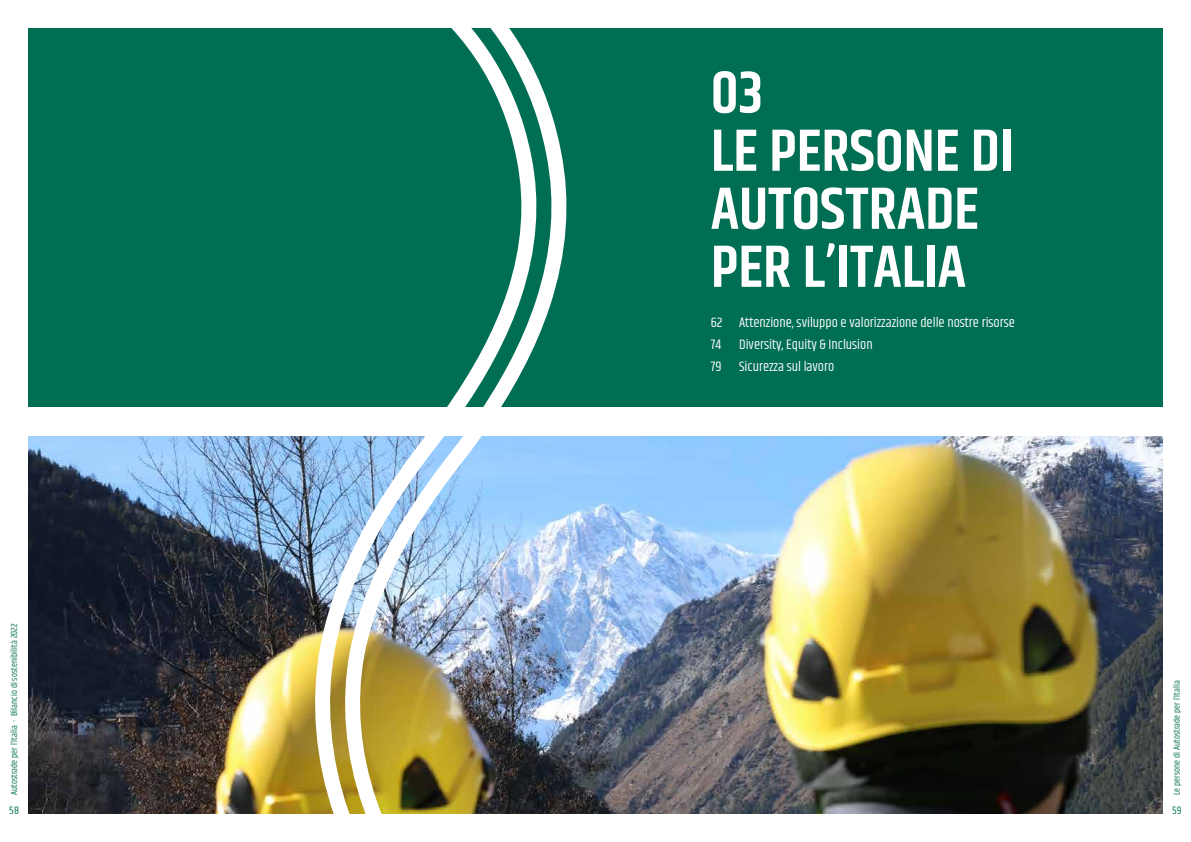
<style>
.page{position:relative;width:1191px;height:842px;background:#fff}
.page>*{position:absolute;margin:0;border:0;box-sizing:border-box;transform-origin:0 0}
.t1{font:600 60px/58px "Khand";color:#fff}
.t2{font:14px/21.7px "Khand";color:#fff}
.t3{font:11px "Khand";color:#006e53}
.t4{font:9px "Khand";letter-spacing:.01em;color:#006e53}
</style>
<div class="page">
<div style="left:28px;top:28px;width:1134px;height:393px;background:#006e53"></div>
<img style="left:28px;top:436px;width:1134px;height:378px">
<div style="left:0;top:407px;width:1191px;height:28px;background:#fff"></div>
<svg style="left:625px;top:436px;width:10px;height:378px;background:#7f99ba"></svg>
<img style="left:272px;top:28px;width:353px;height:786px">
<h1 class="t1" style="left:711px;top:67px;width:304px">03<br>LE PERSONE DI<br>AUTOSTRADE<br>PER L’ITALIA</h1>
<p class="t2" style="left:711px;top:313px;width:306px">62 Attenzione, sviluppo e valorizzazione delle nostre risorse<br>74</p>
<p class="t2" style="left:739px;top:334px;width:135px">Diversity, Equity &amp; Inclusion</p>
<p class="t4" style="left:9px;top:795px;width:173px;rotate:-90deg">Autostrade per l’Italia - Bilancio di sostenibilità 2022</p>
<p class="t2" style="left:711px;top:356px;width:12px">79</p>
<p class="t2" style="left:739px;top:356px;width:97px">Sicurezza sul lavoro</p>
<p class="t4" style="left:1171px;top:795px;width:116px;rotate:-90deg">Le persone di Autostrade per l’Italia</p>
<p class="t3" style="left:9px;top:803px;width:11px">58</p>
<p class="t3" style="left:1172px;top:803px;width:11px">59</p>
</div>
